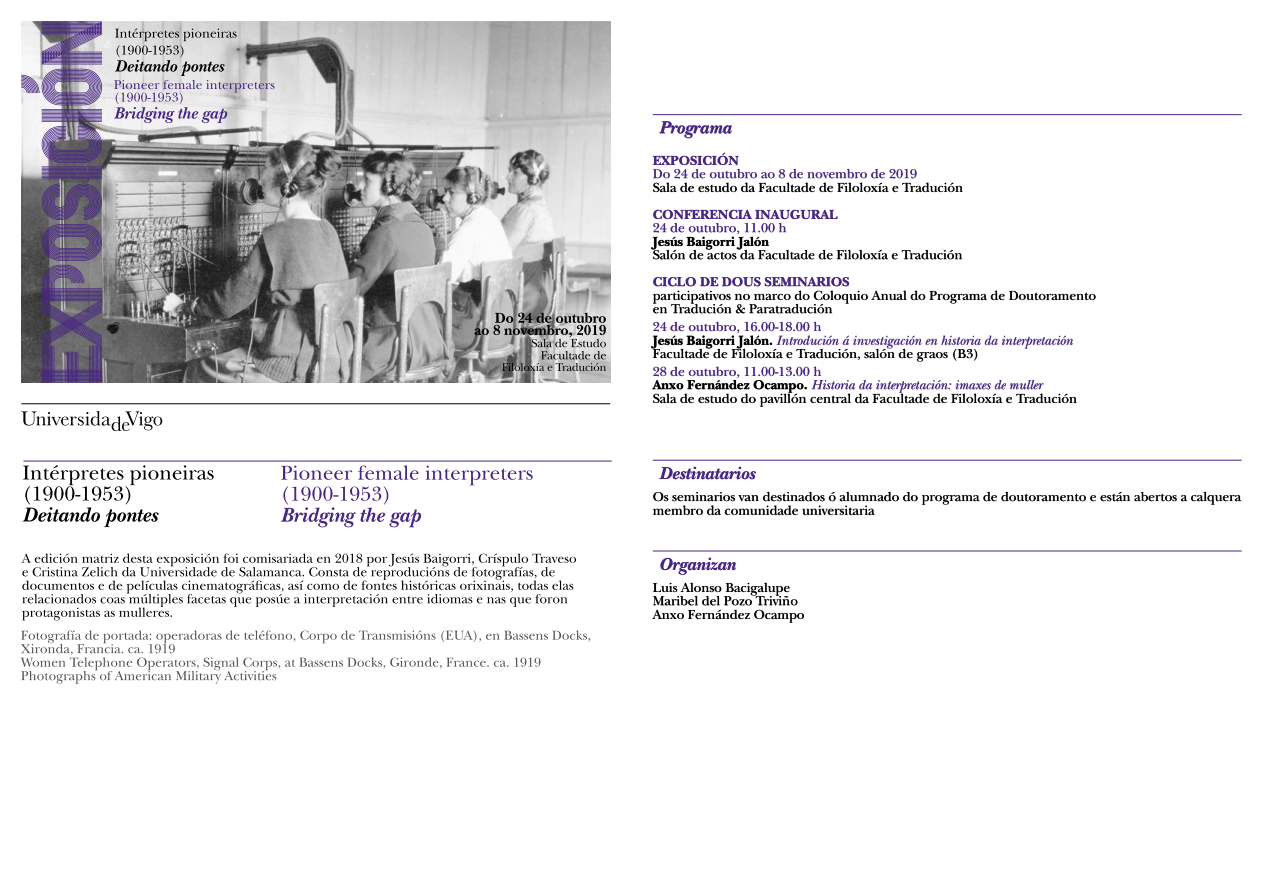
<style>
.page{position:relative;width:1263px;height:893px;background:#fff}
.page>*{position:absolute;margin:0;border:0;box-sizing:border-box;transform-origin:0 0}
.t1{font:italic 700 18px "New Baskerville Std";color:#482683}
.t2{font:13.5px/13.5px "New Baskerville Std";color:#000}
.t3{font:italic 13.5px/13.5px "New Baskerville Std";color:#482683}
.t4{font:700 13.5px "New Baskerville Std";color:#482683}
.t5{font:13.5px "New Baskerville Std";color:#482683}
.t6{font:700 13.5px "New Baskerville Std";color:#000}
.s1{font-style:normal}
.s2{font-weight:700;font-style:normal;color:#000}
.s3{font-style:normal;color:#000}
.s4{color:#482683}
.s5{font-weight:700}
.s6{font-style:italic;color:#482683}
</style>
<div class="page">
<hr style="left:653px;top:114px;width:589px;height:1px;background:#482683">
<hr style="left:653px;top:460px;width:589px;height:1px;background:#482683">
<hr style="left:653px;top:551px;width:589px;height:1px;background:#482683">
<svg style="left:652px;top:583px;width:152px;height:39px"></svg>
<svg style="left:661px;top:558px;width:75px;height:17px"></svg>
<svg style="left:653px;top:492px;width:588px;height:23px"></svg>
<svg style="left:660px;top:467px;width:96px;height:12px"></svg>
<svg style="left:651px;top:322px;width:426px;height:84px"></svg>
<svg style="left:653px;top:277px;width:442px;height:36px"></svg>
<svg style="left:651px;top:210px;width:311px;height:49px"></svg>
<svg style="left:653px;top:153px;width:310px;height:39px"></svg>
<svg style="left:660px;top:122px;width:72px;height:16px"></svg>
<svg style="left:21px;top:553px;width:555px;height:67px"></svg>
<svg style="left:20px;top:630px;width:570px;height:54px"></svg>
<hr style="left:21px;top:403px;width:589px;height:1px;background:#000">
<svg style="left:21px;top:411px;width:141px;height:20px"></svg>
<svg style="left:23px;top:465px;width:191px;height:62px"></svg>
<svg style="left:281px;top:465px;width:252px;height:62px"></svg>
<hr style="left:23px;top:461px;width:589px;height:1px;background:#482683">
<img style="left:21px;top:21px;width:589px;height:362px">
<svg style="left:474px;top:313px;width:132px;height:58px;background:#969696"></svg>
<svg style="left:114px;top:28px;width:161px;height:95px;background:#c3c1c6"></svg>
<svg style="left:42px;top:184px;width:60px;height:198px;background:#615477"></svg>
<hr style="left:42px;top:179px;width:60px;height:1px;background:#482683">
<hr style="left:42px;top:177px;width:60px;height:1px;background:#482683">
<hr style="left:42px;top:176px;width:60px;height:1px;background:#482683">
<hr style="left:42px;top:174px;width:60px;height:1px;background:#482683">
<hr style="left:42px;top:173px;width:60px;height:1px;background:#482683">
<hr style="left:42px;top:172px;width:60px;height:1px;background:#482683">
<hr style="left:42px;top:170px;width:60px;height:1px;background:#482683">
<hr style="left:42px;top:169px;width:60px;height:1px;background:#482683">
<hr style="left:42px;top:168px;width:60px;height:1px;background:#482683">
<hr style="left:42px;top:166px;width:60px;height:1px;background:#482683">
<svg style="left:42px;top:126px;width:60px;height:37px;background:#75688a"></svg>
<hr style="left:42px;top:121px;width:60px;height:1px;background:#482683">
<hr style="left:42px;top:120px;width:60px;height:1px;background:#482683">
<hr style="left:42px;top:118px;width:60px;height:1px;background:#482683">
<hr style="left:42px;top:117px;width:60px;height:1px;background:#482683">
<hr style="left:42px;top:116px;width:60px;height:1px;background:#482683">
<hr style="left:42px;top:114px;width:60px;height:1px;background:#482683">
<hr style="left:42px;top:113px;width:60px;height:1px;background:#482683">
<hr style="left:42px;top:112px;width:60px;height:1px;background:#482683">
<hr style="left:42px;top:110px;width:60px;height:1px;background:#482683">
<hr style="left:42px;top:109px;width:60px;height:1px;background:#482683">
<svg style="left:21px;top:22px;width:81px;height:83px"></svg>
<h1 class="t1" style="left:659px;top:117px;width:74px">Programa</h1>
<p class="t4" style="left:653px;top:152px;width:88px">EXPOSICIÓN</p>
<p class="t5" style="left:653px;top:166px;width:266px">Do 24 de outubro ao 8 de novembro de 2019</p>
<p class="t2" style="left:653px;top:181px;width:312px">Sala de estudo da Facultade de Filoloxía e Tradución</p>
<p class="t4" style="left:653px;top:206px;width:186px">CONFERENCIA INAUGURAL</p>
<p class="t5" style="left:653px;top:220px;width:135px">24 de outubro, 11.00 h</p>
<p class="t6" style="left:653px;top:233px;width:118px">Jesús Baigorri Jalón</p>
<p class="t2" style="left:653px;top:248px;width:311px">Salón de actos da Facultade de Filoloxía e Tradución</p>
<p class="t4" style="left:653px;top:274px;width:198px">CICLO DE DOUS SEMINARIOS</p>
<p class="t2" style="left:653px;top:289px;width:445px">participativos no marco do Coloquio Anual do Programa de Doutoramento en Tradución &amp; Paratradución</p>
<p class="t3" style="left:653px;top:320px;width:422px"><span class="s1">24 de outubro, 16.00-18.00 h<br></span><span class="s2">Jesús Baigorri Jalón.</span> Introdución á investigación en historia da interpretación<br><span class="s3">Facultade de Filoloxía e Tradución, salón de graos (B3)</span></p>
<p class="t2" style="left:653px;top:365px;width:426px"><span class="s4">28 de outubro, 11.00-13.00 h<br></span><span class="s5">Anxo Fernández Ocampo.</span> <span class="s6">Historia da interpretación: imaxes de muller<br></span>Sala de estudo do pavillón central da Facultade de Filoloxía e Tradución</p>
<h1 class="t1" style="left:659px;top:463px;width:97px">Destinatarios</h1>
<p class="t2" style="left:653px;top:490px;width:590px">Os seminarios van destinados ó alumnado do programa de doutoramento e están abertos a calquera membro da comunidade universitaria</p>
<h1 class="t1" style="left:659px;top:554px;width:78px">Organizan</h1>
<p class="t2" style="left:653px;top:581px;width:153px">Luis Alonso Bacigalupe<br>Maribel del Pozo Triviño<br>Anxo Fernández Ocampo</p>
</div>
